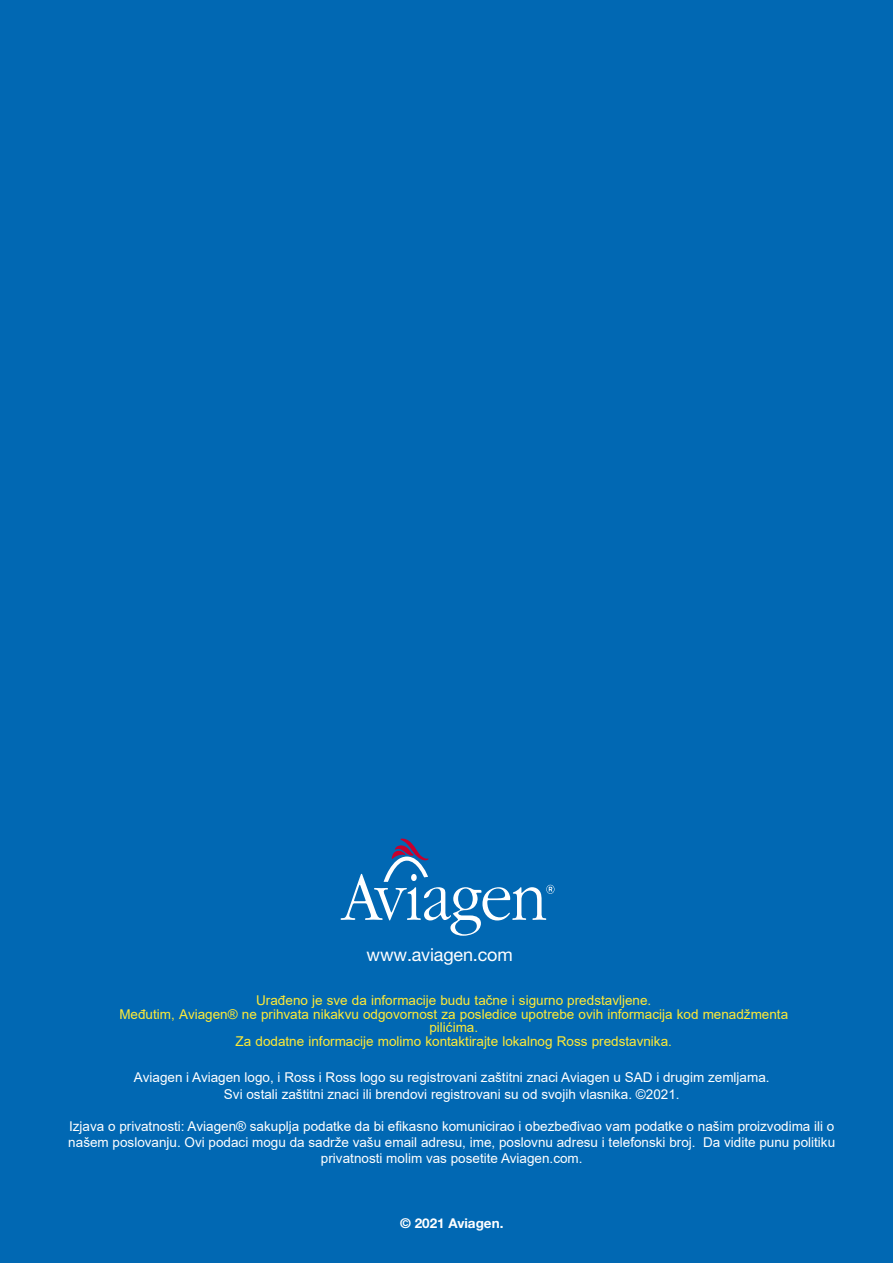
<style>
.page{position:relative;width:893px;height:1263px;background:#0168b3}
.page>*{position:absolute;margin:0;border:0;box-sizing:border-box;transform-origin:0 0}
.t1{font:18px "Helvetica Neue";letter-spacing:-.01em;color:#fff}
.t2{font:13.5px/16.2px "Arial";color:#fff;text-align:center}
.t3{font:13.5px/13.5px "Arial";color:#ffea36;text-align:center}
.t4{font:700 13.5px "Helvetica Neue LT Std";color:#fff}
</style>
<div class="page">
<svg style="left:341px;top:838px;width:213px;height:98px"></svg>
<h1 class="t1" style="left:367px;top:943px;width:148px">www.aviagen.com</h1>
<p class="t3" style="left:119px;top:994px;width:670px">Urađeno je sve da informacije budu tačne i sigurno predstavljene.<br>Međutim, Aviagen® ne prihvata nikakvu odgovornost za posledice upotrebe ovih informacija kod menadžmenta pilićima.<br>Za dodatne informacije molimo kontaktirajte lokalnog Ross predstavnika.</p>
<p class="t2" style="left:134px;top:1069px;width:637px">Aviagen i Aviagen logo, i Ross i Ross logo su registrovani zaštitni znaci Aviagen u SAD i drugim zemljama.<br>Svi ostali zaštitni znaci ili brendovi registrovani su od svojih vlasnika. ©2021.</p>
<p class="t2" style="left:68px;top:1118px;width:768px">Izjava o privatnosti: Aviagen® sakuplja podatke da bi efikasno komunicirao i obezbeđivao vam podatke o našim proizvodima ili o našem poslovanju. Ovi podaci mogu da sadrže vašu email adresu, ime, poslovnu adresu i telefonski broj. Da vidite punu politiku privatnosti molim vas posetite Aviagen.com.</p>
<p class="t4" style="left:400px;top:1215px;width:105px">© 2021 Aviagen.</p>
</div>
